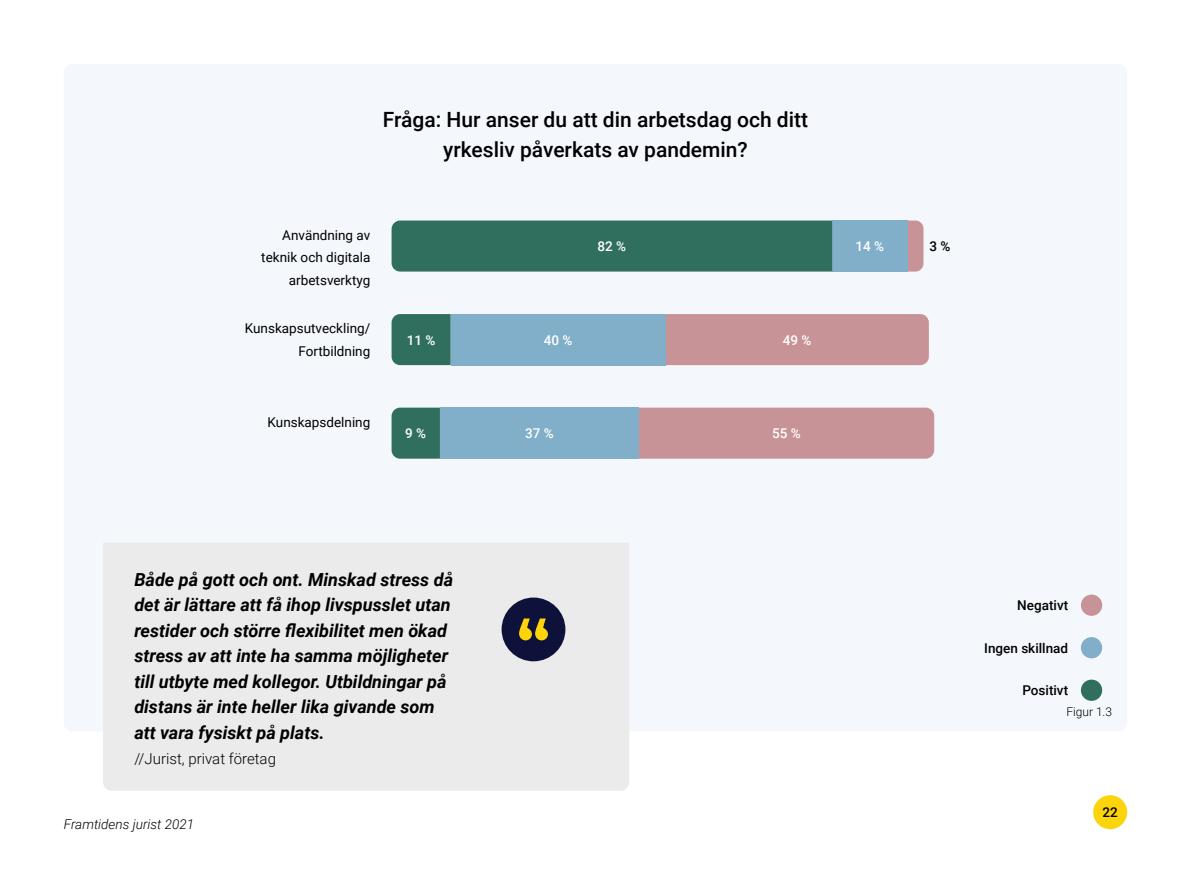
<style>
.page{position:relative;width:1191px;height:893px;background:#fff}
.page>*{position:absolute;margin:0;border:0;box-sizing:border-box;transform-origin:0 0}
.t1{font:500 21px/30px "Roboto";color:#000;text-align:center}
.t2{font:italic 700 18px/25.5px "Roboto";color:#000}
.t3{font:300 15px "Roboto";color:#000}
.t4{font:13.5px/22.5px "Roboto";color:#000;text-align:right}
.t5{font:500 13.5px "Roboto";color:#000}
.t6{font:500 13.5px "Roboto";color:#fff}
.t7{font:italic 300 13.5px "Roboto";color:#000}
.t8{font:300 12px "Roboto";color:#000}
</style>
<div class="page">
<div style="left:64px;top:64px;width:1063px;height:667px;background:#f4f7fc;border-radius:9px"></div>
<div style="left:1093px;top:795px;width:34px;height:34px;background:#fcd40b;border-radius:50%"></div>
<div style="left:1081px;top:680px;width:21px;height:21px;background:#306e5e;border-radius:50%"></div>
<div style="left:1081px;top:637px;width:21px;height:21px;background:#81aec8;border-radius:50%"></div>
<div style="left:1081px;top:595px;width:21px;height:21px;background:#c79396;border-radius:50%"></div>
<svg style="left:907px;top:221px;width:16px;height:51px"></svg>
<div style="left:832px;top:221px;width:75px;height:51px;background:#81aec8"></div>
<div style="left:391px;top:221px;width:441px;height:51px;background:#306e5e"></div>
<div style="left:665px;top:314px;width:264px;height:51px;background:#c79396"></div>
<div style="left:451px;top:314px;width:214px;height:51px;background:#81aec8"></div>
<div style="left:391px;top:314px;width:60px;height:51px;background:#306e5e"></div>
<div style="left:638px;top:408px;width:296px;height:51px;background:#c79396"></div>
<div style="left:440px;top:408px;width:198px;height:51px;background:#81aec8"></div>
<svg style="left:391px;top:408px;width:49px;height:51px;background:#367262"></svg>
<div style="left:103px;top:543px;width:526px;height:248px;background:#ecebec"></div>
<div style="left:501px;top:597px;width:64px;height:64px;background:#0e1139;border-radius:50%"></div>
<svg style="left:519px;top:618px;width:29px;height:22px"></svg>
<p class="t1" style="left:383px;top:103px;width:427px">Fråga: Hur anser du att din arbetsdag och ditt yrkesliv påverkats av pandemin?</p>
<p class="t4" style="left:261px;top:223px;width:111px">Användning av teknik och digitala arbetsverktyg</p>
<p class="t4" style="left:245px;top:317px;width:127px">Kunskapsutveckling/<br>Fortbildning</p>
<p class="t4" style="left:268px;top:410px;width:104px">Kunskapsdelning</p>
<p class="t6" style="left:597px;top:237px;width:30px">82 %</p>
<p class="t6" style="left:855px;top:237px;width:30px">14 %</p>
<p class="t5" style="left:929px;top:237px;width:22px">3 %</p>
<p class="t6" style="left:407px;top:330px;width:30px">11 %</p>
<p class="t6" style="left:544px;top:330px;width:30px">40 %</p>
<p class="t6" style="left:783px;top:330px;width:30px">49 %</p>
<p class="t6" style="left:405px;top:424px;width:22px">9 %</p>
<p class="t6" style="left:525px;top:424px;width:30px">37 %</p>
<p class="t6" style="left:772px;top:424px;width:30px">55 %</p>
<p class="t2" style="left:134px;top:566px;width:320px">Både på gott och ont. Minskad stress då det är lättare att få ihop livspusslet utan restider och större flexibilitet men ökad stress av att inte ha samma möjligheter till utbyte med kollegor. Utbildningar på distans är inte heller lika givande som att vara fysiskt på plats.</p>
<p class="t3" style="left:134px;top:748px;width:143px">//Jurist, privat företag</p>
<p class="t7" style="left:64px;top:815px;width:132px">Framtidens jurist 2021</p>
<p class="t5" style="left:1017px;top:596px;width:52px">Negativt</p>
<p class="t5" style="left:984px;top:638px;width:85px">Ingen skillnad</p>
<p class="t5" style="left:1022px;top:681px;width:47px">Positivt</p>
<p class="t8" style="left:1066px;top:704px;width:47px">Figur 1.3</p>
<p class="t5" style="left:1102px;top:803px;width:17px">22</p>
</div>
